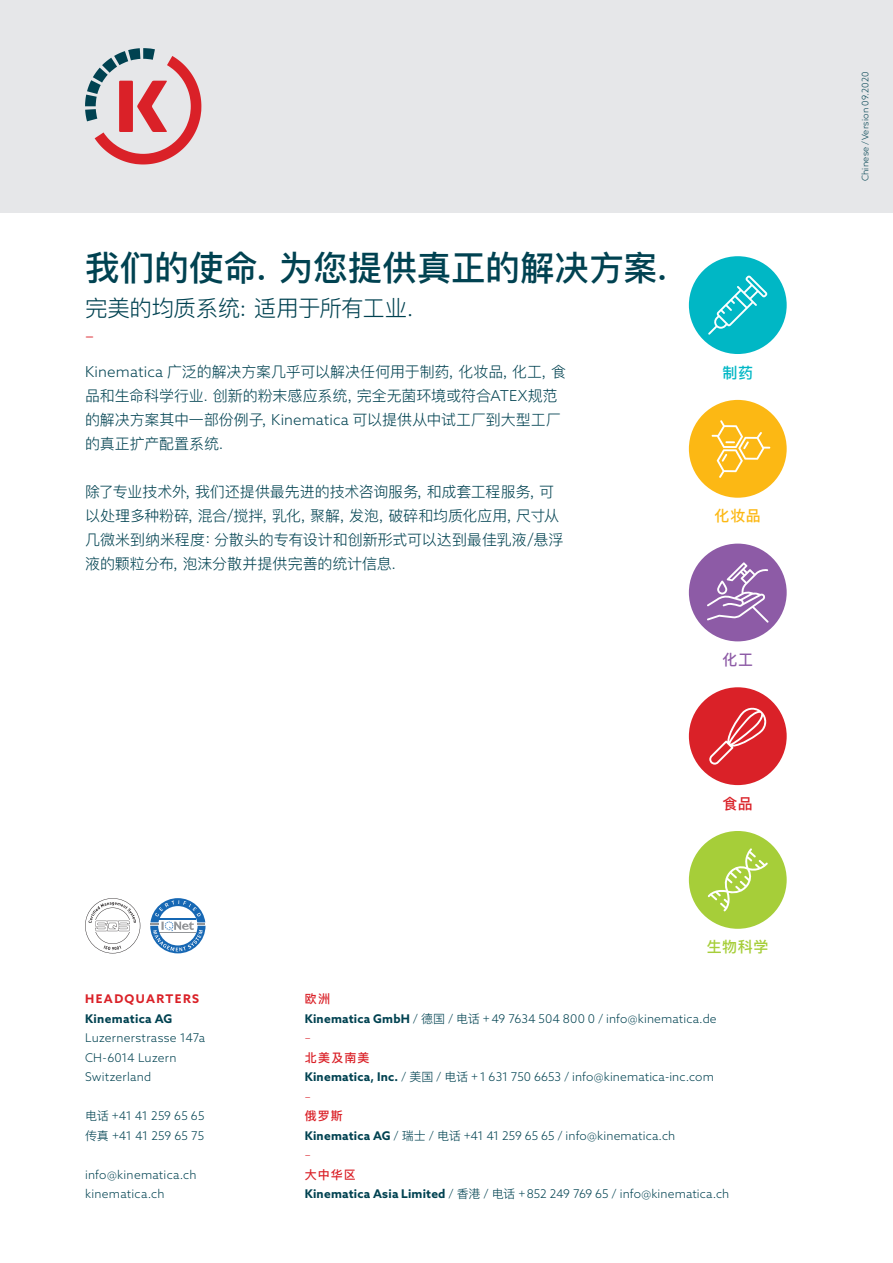
<style>
.page{position:relative;width:893px;height:1263px;background:#fff}
.page>*{position:absolute;margin:0;border:0;box-sizing:border-box;transform-origin:0 0}
.Titel{font:500 34.5px "Ping Fang SC";color:#004251}
.Untertitel{font:300 22.5px "Ping Fang SC";letter-spacing:-.015em;color:#004251}
.Haupttitel{font:300 18px "Azo Sans";color:#da2128}
.Lead{font:300 15px/24px "Ping Fang SC";letter-spacing:-.005em;color:#004251}
.t1{font:500 15px "Ping Fang SC";color:#a6ce39}
.t2{font:500 15px "Ping Fang SC";color:#fcb814}
.t3{font:500 15px "Ping Fang SC";color:#00b7c5}
.t4{font:500 15px "Ping Fang SC";color:#8d5ba6}
.t5{font:500 15px "Ping Fang SC";color:#da2128}
.t6{font:300 12px/19.5px "Azo Sans";letter-spacing:.01em;color:#004251}
.t7{font:300 12px/19.5px "Azo Sans";letter-spacing:-.01em;color:#004251}
.t8{font:500 12px "Ping Fang SC";letter-spacing:.09em;color:#da2128}
.t9{font:700 12px "Azo Sans";letter-spacing:.115em;color:#da2128}
.t10{font:700 12px "Azo Sans";letter-spacing:.025em;color:#004251}
.t11{font:300 9px "Azo Sans";letter-spacing:.02em;color:#004251}
.s1{font-family:"Azo Sans"}
.s2{font-family:"Ping Fang SC"}
.s3{font-weight:700}
.s4{color:#da2128}
</style>
<div class="page">
<div style="left:689px;top:256px;width:98px;height:98px;background:#00b7c5;border-radius:50%"></div>
<svg style="left:708px;top:275px;width:59px;height:60px"></svg>
<div style="left:689px;top:400px;width:98px;height:98px;background:#fcb814;border-radius:50%"></div>
<svg style="left:712px;top:420px;width:58px;height:58px"></svg>
<div style="left:689px;top:544px;width:98px;height:97px;background:#8d5ba6;border-radius:50%"></div>
<svg style="left:707px;top:562px;width:62px;height:61px"></svg>
<div style="left:689px;top:687px;width:98px;height:98px;background:#da2128;border-radius:50%"></div>
<svg style="left:709px;top:707px;width:58px;height:58px"></svg>
<div style="left:689px;top:831px;width:98px;height:98px;background:#a6ce39;border-radius:50%"></div>
<svg style="left:708px;top:848px;width:60px;height:63px"></svg>
<div style="left:0;top:0;width:893px;height:213px;background:#e6e7e9"></div>
<svg style="left:85px;top:48px;width:116px;height:116px"></svg>
<svg style="left:85px;top:898px;width:55px;height:55px"></svg>
<svg style="left:150px;top:898px;width:56px;height:55px"></svg>
<p class="Titel" style="left:85px;top:247px;width:583px">我们的使命. 为您提供真正的解决方案.</p>
<p class="Untertitel" style="left:85px;top:295px;width:330px">完美的均质系统: 适用于所有工业<span class="s1">.</span></p>
<p class="Haupttitel" style="left:85px;top:324px;width:10px">–</p>
<p class="Lead" style="left:85px;top:359px;width:483px"><span class="s1">Kinematica</span> 广泛的解决方案几乎可以解决任何用于制药, 化妆品, 化工, 食品和生命科学行业. 创新的粉末感应系统, 完全无菌环境或符合<span class="s1">ATEX</span>规范的解决方案其中一部份例子, <span class="s1">Kinematica</span> 可以提供从中试工厂到大型工厂的真正扩产配置系统.</p>
<p class="Lead" style="left:85px;top:479px;width:480px">除了专业技术外, 我们还提供最先进的技术咨询服务, 和成套工程服务, 可以处理多种粉碎, 混合/搅拌, 乳化, 聚解, 发泡, 破碎和均质化应用, 尺寸从几微米到纳米程度：分散头的专有设计和创新形式可以达到最佳乳液/悬浮液的颗粒分布, 泡沫分散并提供完善的统计信息.</p>
<p class="t3" style="left:722px;top:363px;width:32px">制药</p>
<p class="t2" style="left:715px;top:507px;width:48px">化妆品</p>
<p class="t4" style="left:722px;top:651px;width:32px">化工</p>
<p class="t5" style="left:723px;top:794px;width:32px">食品</p>
<p class="t1" style="left:707px;top:938px;width:63px">生物科学</p>
<p class="t9" style="left:85px;top:991px;width:116px">HEADQUARTERS</p>
<p class="t10" style="left:85px;top:1011px;width:89px">Kinematica AG</p>
<p class="t6" style="left:85px;top:1028px;width:122px">Luzernerstrasse 147a<br>CH-6014 Luzern<br>Switzerland</p>
<p class="t7" style="left:85px;top:1106px;width:121px"><span class="s2">电话</span> +41 41 259 65 65<span class="s2">传真</span> +41 41 259 65 75</p>
<p class="t6" style="left:85px;top:1165px;width:113px">info@kinematica.ch kinematica.ch</p>
<p class="t8" style="left:305px;top:992px;width:27px">欧洲</p>
<p class="t6" style="left:305px;top:1009px;width:413px"><span class="s3">Kinematica GmbH</span> / <span class="s2">德国</span> / <span class="s2">电话</span> +49 7634 504 800 0 / info@kinematica.de <span class="s4">–</span></p>
<p class="t8" style="left:305px;top:1050px;width:66px">北美及南美</p>
<p class="t6" style="left:305px;top:1067px;width:411px"><span class="s3">Kinematica, Inc.</span> / <span class="s2">美国</span> / <span class="s2">电话</span> +1 631 750 6653 / info@kinematica-inc.com <span class="s4">–</span></p>
<p class="t8" style="left:305px;top:1109px;width:40px">俄罗斯</p>
<p class="t6" style="left:305px;top:1126px;width:372px"><span class="s3">Kinematica AG</span> / <span class="s2">瑞士</span> / <span class="s2">电话</span> +41 41 259 65 65 / info@kinematica.ch <span class="s4">–</span></p>
<p class="t8" style="left:305px;top:1167px;width:53px">大中华区</p>
<p class="t6" style="left:305px;top:1184px;width:426px"><span class="s3">Kinematica Asia Limited</span> / <span class="s2">香港</span> / <span class="s2">电话</span> +852 249 769 65 / info@kinematica.ch</p>
<p class="t11" style="left:859px;top:181px;width:112px;rotate:-90deg">Chinese / Version 09.2020</p>
</div>
